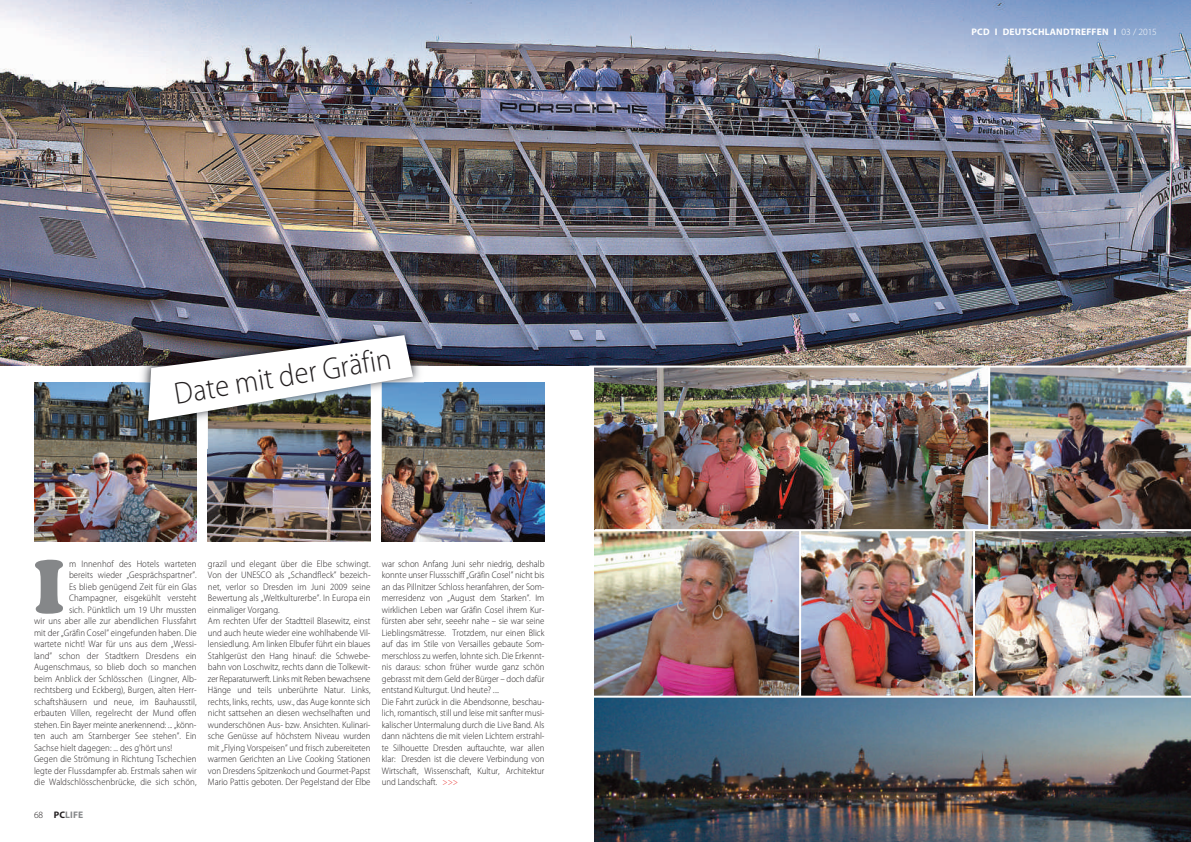
<style>
.page{position:relative;width:1191px;height:842px;background:#fff}
.page>*{position:absolute;margin:0;border:0;box-sizing:border-box;transform-origin:0 0}
.t1{font:74.7px "Cooper Black Std";color:#858789;scale:.92 1}
.t2{font:300 30.9px "Myriad Pro";color:#231f20;scale:.92 1}
.t3{font:300 9.5px/11.5px "Myriad Pro";color:#231f20;scale:.92 1}
.t4{font:700 9.5px "Myriad Pro";letter-spacing:.02em;color:#fff}
.t5{font:700 9.5px "Myriad Pro";letter-spacing:.02em;color:#858789}
.s1{font-weight:300;color:#231f20}
.s2{color:#231f20}
.s3{color:#e52824}
.s4{font-weight:300}
</style>
<div class="page">
<img style="left:989px;top:365px;width:201px;height:164px">
<img style="left:595px;top:365px;width:394px;height:164px">
<img style="left:0;top:1px;width:1190px;height:364px">
<img style="left:595px;top:698px;width:595px;height:144px">
<img style="left:801px;top:531px;width:172px;height:165px">
<img style="left:975px;top:531px;width:215px;height:165px">
<img style="left:595px;top:531px;width:204px;height:165px">
<img style="left:34px;top:383px;width:163px;height:158px">
<img style="left:382px;top:383px;width:162px;height:158px">
<img style="left:208px;top:495px;width:162px;height:46px">
<img style="left:135px;top:365px;width:293px;height:130px">
<img style="left:140px;top:260px;width:297px;height:105px">
<img style="left:123px;top:383px;width:74px;height:63px">
<img style="left:382px;top:383px;width:42px;height:115px">
<img style="left:208px;top:421px;width:162px;height:71px">
<img style="left:148px;top:335px;width:265px;height:86px">
<hr style="left:589px;top:366px;width:601px;height:2px;background:#fff">
<hr style="left:988px;top:367px;width:2px;height:163px;background:#fff">
<h2 class="t2" style="left:172px;top:376px;width:240px;rotate:-9deg">Date mit der Gräfin</h2>
<h1 class="t1" style="left:34px;top:542px;width:34px">I</h1>
<p class="t3" style="left:69px;top:558px;width:140px">m Innenhof des Hotels warteten</p>
<p class="t3" style="left:69px;top:570px;width:140px">bereits wieder „Gesprächspartner”.</p>
<p class="t3" style="left:69px;top:581px;width:140px">Es blieb genügend Zeit für ein Glas</p>
<p class="t3" style="left:69px;top:593px;width:140px">Champagner, eisgekühlt versteht</p>
<p class="t3" style="left:69px;top:604px;width:140px">sich. Pünktlich um 19 Uhr mussten</p>
<p class="t3" style="left:34px;top:616px;width:178px">wir uns aber alle zur abendlichen Flussfahrt</p>
<p class="t3" style="left:34px;top:627px;width:178px">mit der „Gräfin Cosel” eingefunden haben. Die</p>
<p class="t3" style="left:34px;top:639px;width:178px">wartete nicht! War für uns aus dem „Wessi-</p>
<p class="t3" style="left:34px;top:650px;width:178px">land” schon der Stadtkern Dresdens ein</p>
<p class="t3" style="left:34px;top:662px;width:178px">Augenschmaus, so blieb doch so manchen</p>
<p class="t3" style="left:34px;top:673px;width:178px">beim Anblick der Schlösschen (Lingner, Alb-</p>
<p class="t3" style="left:34px;top:685px;width:178px">rechtsberg und Eckberg), Burgen, alten Herr-</p>
<p class="t3" style="left:34px;top:696px;width:178px">schaftshäusern und neue, im Bauhausstil,</p>
<p class="t3" style="left:34px;top:708px;width:178px">erbauten Villen, regelrecht der Mund offen</p>
<p class="t3" style="left:34px;top:719px;width:178px">stehen. Ein Bayer meinte anerkennend: ... „könn-</p>
<p class="t3" style="left:34px;top:731px;width:178px">ten auch am Starnberger See stehen”. Ein</p>
<p class="t3" style="left:34px;top:742px;width:152px">Sachse hielt dagegen: ... des g’hört uns!</p>
<p class="t3" style="left:34px;top:754px;width:178px">Gegen die Strömung in Richtung Tschechien</p>
<p class="t3" style="left:34px;top:765px;width:178px">legte der Flussdampfer ab. Erstmals sahen wir</p>
<p class="t3" style="left:34px;top:777px;width:178px">die Waldschlösschenbrücke, die sich schön,</p>
<p class="t5" style="left:34px;top:809px;width:51px"><span class="s1">68</span> <span class="s2">PC</span>LIFE</p>
<p class="t3" style="left:208px;top:558px;width:178px">grazil und elegant über die Elbe schwingt.<br>Von der UNESCO als „Schandfleck” bezeich&shy;net, verlor so Dresden im Juni 2009 seine Bewertung als „Weltkulturerbe”. In Europa ein einmaliger Vorgang.<br>Am rechten Ufer der Stadtteil Blasewitz, einst und auch heute wieder eine wohlhabende Vil&shy;lensiedlung. Am linken Elbufer führt ein blaues Stahlgerüst den Hang hinauf: die Schwebe&shy;bahn von Loschwitz, rechts dann die Tolkewit&shy;zer Reparaturwerft. Links mit Reben bewachsene Hänge und teils unberührte Natur. Links, rechts, links, rechts, usw., das Auge konnte sich nicht sattsehen an diesen wechselhaften und wunderschönen Aus- bzw. Ansichten. Kulinari&shy;sche Genüsse auf höchstem Niveau wurden mit „Flying Vorspeisen” und frisch zubereiteten warmen Gerichten an Live Cooking Stationen von Dresdens Spitzenkoch und Gourmet-Papst Mario Pattis geboten. Der Pegelstand der Elbe</p>
<p class="t3" style="left:382px;top:558px;width:178px">war schon Anfang Juni sehr niedrig, deshalb konnte unser Flussschiff „Gräfin Cosel” nicht bis an das Pillnitzer Schloss heranfahren, der Som&shy;merresidenz von „August dem Starken”. Im wirklichen Leben war Gräfin Cosel ihrem Kur&shy;fürsten aber sehr, seeehr nahe – sie war seine Lieblingsmätresse. Trotzdem, nur einen Blick auf das im Stile von Versailles gebaute Som&shy;merschloss zu werfen, lohnte sich. Die Erkennt&shy;nis daraus: schon früher wurde ganz schön gebrasst mit dem Geld der Bürger – doch dafür entstand Kulturgut. Und heute? ....<br>Die Fahrt zurück in die Abendsonne, beschau&shy;lich, romantisch, still und leise mit sanfter musi&shy;kalischer Untermalung durch die Live Band. Als dann nächtens die mit vielen Lichtern erstrahl&shy;te Silhouette Dresden auftauchte, war allen klar: Dresden ist die clevere Verbindung von Wirtschaft, Wissenschaft, Kultur, Architektur und Landschaft. <span class="s3">&gt;&gt;&gt;</span></p>
<p class="t4" style="left:971px;top:27px;width:187px">PCD I DEUTSCHLANDTREFFEN I <span class="s4">03 / 2015</span></p>
</div>
